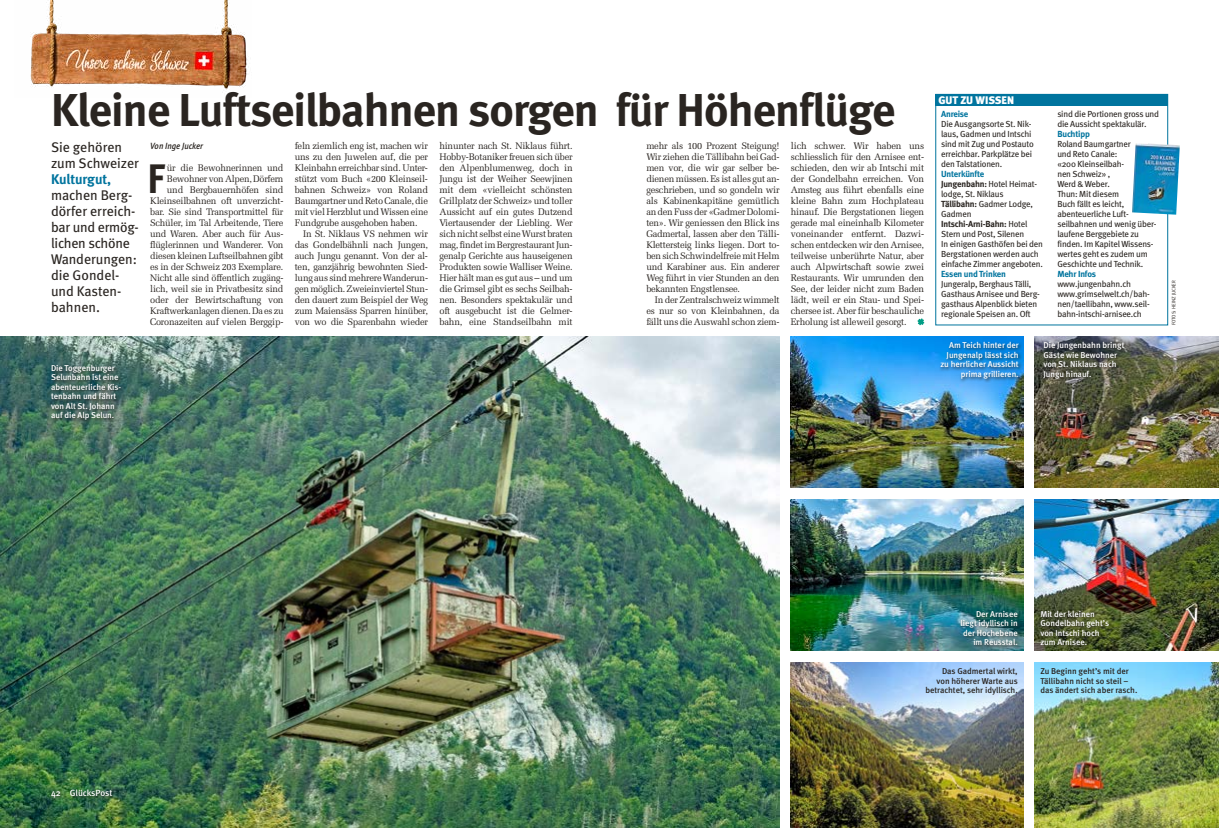
<style>
.page{position:relative;width:1219px;height:828px;background:#fff}
.page>*{position:absolute;margin:0;border:0;box-sizing:border-box;transform-origin:0 0}
._04_2_Titel_46pt_x04{font:700 46px "Meta";letter-spacing:-.02em;color:#2a2521}
._06_1_Lauftext_mit_I{font:700 41.2px "Meta";color:#2a2521}
._05_2_Lead_gross_sch{font:14px/16px "Meta";letter-spacing:-.005em;color:#2a2521}
._07_7_Kastenkopf_x21{font:900 11px "Meta";color:#fff}
._06_2_Lauftext_mit_E{font:9.5px/11px "Melior LT Std";letter-spacing:-.025em;color:#2a2521;text-align:justify}
._06_1_Lauftext_mit_I-2{font:9.5px/11px "Melior LT Std";letter-spacing:-.025em;color:#2a2521;text-align:right;scale:.96 1}
._06_1_Lauftext_mit_I-3{font:9.5px/11px "Melior LT Std";letter-spacing:-.025em;color:#2a2521;text-align:justify}
._01_1_Autorenzeile_x{font:italic 500 9px "Meta";color:#2a2521;scale:.9 1}
.t1{font:500 9px "Meta";color:#fff}
._07_6_Kasten_Lauftex{font:8.8px/10px "Meta";letter-spacing:-.02em;color:#2a2521}
._02_1_Legende_links{font:500 8.5px/9.5px "Meta";color:#fff}
._02_2_Legende_rechts{font:500 8.5px/9.5px "Meta";color:#fff;text-align:right}
._02_1_Legende_links-2{font:500 8.5px/9.5px "Meta";color:#2a2521}
._02_2_Legende_rechts-2{font:500 8.5px/9.5px "Meta";color:#2a2521;text-align:right}
._03_1_Fotozeile_x12{font:5px "Meta Normal";letter-spacing:-.005em;color:#2a2521}
.s1{font-weight:700;color:#00749e}
.s2{font-weight:700}
</style>
<div class="page">
<img style="left:30px;top:0;width:217px;height:93px">
<img style="left:0;top:336px;width:780px;height:492px">
<div style="left:49px;top:788px;width:67px;height:14px;background:#2a2521;opacity:.8"></div>
<svg style="left:917px;top:318px;width:7px;height:7px"></svg>
<img style="left:1132px;top:143px;width:48px;height:72px">
<img style="left:791px;top:662px;width:232px;height:166px">
<img style="left:1035px;top:662px;width:184px;height:166px">
<img style="left:1035px;top:336px;width:184px;height:152px">
<img style="left:791px;top:336px;width:232px;height:152px">
<img style="left:791px;top:499px;width:232px;height:152px">
<img style="left:1035px;top:499px;width:184px;height:152px">
<div style="left:49px;top:362px;width:76px;height:62px;background:#2a2521;opacity:.8"></div>
<div style="left:1041px;top:340px;width:87px;height:42px;background:#2a2521;opacity:.8"></div>
<div style="left:938px;top:340px;width:85px;height:42px;background:#2a2521;opacity:.8"></div>
<div style="left:959px;top:609px;width:63px;height:40px;background:#2a2521;opacity:.8"></div>
<div style="left:1039px;top:608px;width:74px;height:41px;background:#2a2521;opacity:.8"></div>
<div style="left:935px;top:94px;width:233px;height:11px;background:#00749e"></div>
<p class="_04_2_Titel_46pt_x04" style="left:51px;top:83px;width:846px">Kleine Luftseilbahnen sorgen für Höhenflüge</p>
<p class="_05_2_Lead_gross_sch" style="left:51px;top:139px;width:89px">Sie gehören zum Schweizer<br><span class="s1">Kulturgut, </span>machen Berg&shy;dörfer erreich&shy;bar und ermög&shy;lichen schöne<br>Wanderungen: die Gondel&shy;und Kasten&shy;bahnen.</p>
<p class="_06_2_Lauftext_mit_E" style="left:646px;top:140px;width:135px">mehr als 100 Prozent Steigung!<br>Wir ziehen die Tällibahn bei Gad&shy;men vor, die wir gar selber be&shy;dienen müssen. Es ist alles gut an&shy;geschrieben, und so gondeln wir als Kabinenkapitäne gemütlich an den Fuss der «Gadmer Dolomi&shy;ten». Wir geniessen den Blick ins Gadmertal, lassen aber den Tälli-Klettersteig links liegen. Dort to&shy;ben sich Schwindelfreie mit Helm und Karabiner aus. Ein anderer Weg führt in vier Stunden an den bekannten Engstlensee.</p>
<p class="_06_1_Lauftext_mit_I-3" style="left:295px;top:140px;width:135px">feln ziemlich eng ist, machen wir uns zu den Juwelen auf, die per Kleinbahn erreichbar sind. Unter&shy;stützt vom Buch «200 Kleinseil&shy;bahnen Schweiz» von Roland Baumgartner und Reto Canale, die mit viel Herzblut und Wissen eine Fundgrube ausgehoben haben.</p>
<p class="_06_2_Lauftext_mit_E" style="left:295px;top:228px;width:135px;text-indent:9px">In St. Niklaus VS nehmen wir das Gondelbähnli nach Jungen, auch Jungu genannt. Von der al&shy;ten, ganzjährig bewohnten Sied&shy;lung aus sind mehrere Wanderun&shy;gen möglich. Zweieinviertel Stun&shy;den dauert zum Beispiel der Weg zum Maiensäss Sparren hinüber, von wo die Sparenbahn wieder</p>
<p class="_06_2_Lauftext_mit_E" style="left:439px;top:140px;width:135px">hinunter nach St. Niklaus führt.<br>Hobby-Botaniker freuen sich über den Alpenblumenweg, doch in Jungu ist der Weiher Seewjinen mit dem «vielleicht schönsten Grillplatz der Schweiz» und toller Aussicht auf ein gutes Dutzend Viertausender der Liebling. Wer sich nicht selbst eine Wurst braten mag, findet im Bergrestaurant Jun&shy;genalp Gerichte aus hauseigenen Produkten sowie Walliser Weine.<br>Hier hält man es gut aus – und um die Grimsel gibt es sechs Seilbah&shy;nen. Besonders spektakulär und oft ausgebucht ist die Gelmer&shy;bahn, eine Standseilbahn mit</p>
<p class="_06_2_Lauftext_mit_E" style="left:791px;top:140px;width:135px">lich schwer. Wir haben uns schliesslich für den Arnisee ent&shy;schieden, den wir ab Intschi mit der Gondelbahn erreichen. Von Amsteg aus führt ebenfalls eine kleine Bahn zum Hochplateau hinauf. Die Bergstationen liegen gerade mal eineinhalb Kilometer voneinander entfernt. Dazwi&shy;schen entdecken wir den Arnisee, teilweise unberührte Natur, aber auch Alpwirtschaft sowie zwei Restaurants. Wir umrunden den See, der leider nicht zum Baden lädt, weil er ein Stau- und Spei&shy;chersee ist. Aber für beschauliche Erholung ist alleweil gesorgt.</p>
<p class="_01_1_Autorenzeile_x" style="left:150px;top:141px;width:60px">Von Inge Jucker</p>
<p class="_06_1_Lauftext_mit_I" style="left:147px;top:154px;width:19px">F</p>
<p class="_06_1_Lauftext_mit_I-2" style="left:150px;top:162px;width:140px">ür die Bewohnerinnen und<br>Bewohner von Alpen, Dörfern und Bergbauernhöfen sind<br>Kleinseilbahnen oft unverzicht&shy;bar. Sie sind Transportmittel für<br>Schüler, im Tal Arbeitende, Tiere und Waren. Aber auch für Aus&shy;flüglerinnen und Wanderer. Von diesen kleinen Luftseilbahnen gibt es in der Schweiz 203 Exemplare.<br>Nicht alle sind öffentlich zugäng&shy;lich, weil sie in Privatbesitz sind oder der Bewirtschaftung von<br>Kraftwerkanlagen dienen. Da es zu<br>Coronazeiten auf vielen Berggip-</p>
<p class="_06_2_Lauftext_mit_E" style="left:646px;top:294px;width:135px;text-indent:9px">In der Zentralschweiz wimmelt es nur so von Kleinbahnen, da fällt uns die Auswahl schon ziem-</p>
<p class="_02_1_Legende_links" style="left:51px;top:363px;width:72px">Die Toggenburger<br>Selunbahn ist eine abenteuerliche Kis&shy;tenbahn und fährt von Alt St. Johann auf die Alp Selun.</p>
<p class="_07_7_Kastenkopf_x21" style="left:938px;top:93px;width:77px">GUT ZU WISSEN</p>
<p class="_07_6_Kasten_Lauftex" style="left:941px;top:109px;width:94px"><span class="s1">Anreise<br></span>Die Ausgangsorte St. Nik&shy;laus, Gadmen und Intschi sind mit Zug und Postauto erreichbar. Parkplätze bei den Talstationen.</p>
<p class="_07_6_Kasten_Lauftex" style="left:941px;top:169px;width:103px"><span class="s1">Unterkünfte<br></span><span class="s2">Jungenbahn:</span> Hotel Heimat&shy;lodge, St. Niklaus<br><span class="s2">Tällibahn:</span> Gadmer Lodge,<br>Gadmen<br><span class="s2">Intschi-Arni-Bahn:</span> Hotel<br>Stern und Post, Silenen<br>In einigen Gasthöfen bei den<br>Bergstationen werden auch einfache Zimmer angeboten.</p>
<p class="_07_6_Kasten_Lauftex" style="left:941px;top:269px;width:100px"><span class="s1">Essen und Trinken<br></span>Jungeralp, Berghaus Tälli,<br>Gasthaus Arnisee und Berg&shy;gasthaus Alpenblick bieten regionale Speisen an. Oft</p>
<p class="_07_6_Kasten_Lauftex" style="left:1057px;top:109px;width:103px">sind die Portionen gross und die Aussicht spektakulär.</p>
<p class="_07_6_Kasten_Lauftex" style="left:1057px;top:129px;width:101px"><span class="s1">Buchtipp<br></span>Roland Baumgartner<br>und Reto Canale:<br>«200 Kleinseilbah-<br>nen Schweiz» ,<br>Werd &amp; Weber.<br>Thun: Mit diesem<br>Buch fällt es leicht, abenteuerliche Luft&shy;seilbahnen und wenig über&shy;laufene Berggebiete zu finden. Im Kapitel Wissens&shy;wertes geht es zudem um<br>Geschichte und Technik.</p>
<p class="_07_6_Kasten_Lauftex" style="left:1057px;top:269px;width:94px"><span class="s1">Mehr Infos </span>www.jungenbahn.ch www.grimselwelt.ch/bah&shy;nen/taellibahn, www.seil&shy;bahn-intschi-arnisee.ch</p>
<p class="_02_2_Legende_rechts" style="left:940px;top:340px;width:80px">Am Teich hinter der<br>Jungenalp lässt sich zu herrlicher Aussicht prima grillieren.</p>
<p class="_02_1_Legende_links" style="left:1043px;top:340px;width:83px">Die Jungenbahn bringt<br>Gäste wie Bewohner von St. Niklaus nach<br>Jungu hinauf.</p>
<p class="_03_1_Fotozeile_x12" style="left:1171px;top:325px;width:46px;rotate:-90deg">FOTOS: HEINZ JUCKER</p>
<p class="t1" style="left:51px;top:788px;width:63px">42 GlücksPost</p>
<p class="_02_2_Legende_rechts" style="left:960px;top:609px;width:59px">Der Arnisee liegt idyllisch in der Hochebene im Reusstal.</p>
<p class="_02_1_Legende_links" style="left:1040px;top:609px;width:70px">Mit der kleinen<br>Gondelbahn geht’s von Intschi hoch zum Arnisee.</p>
<p class="_02_2_Legende_rechts-2" style="left:925px;top:666px;width:94px">Das Gadmertal wirkt,<br>von höherer Warte aus betrachtet, sehr idyllisch.</p>
<p class="_02_1_Legende_links-2" style="left:1040px;top:666px;width:99px">Zu Beginn geht’s mit der<br>Tällibahn nicht so steil – das ändert sich aber rasch.</p>
</div>
